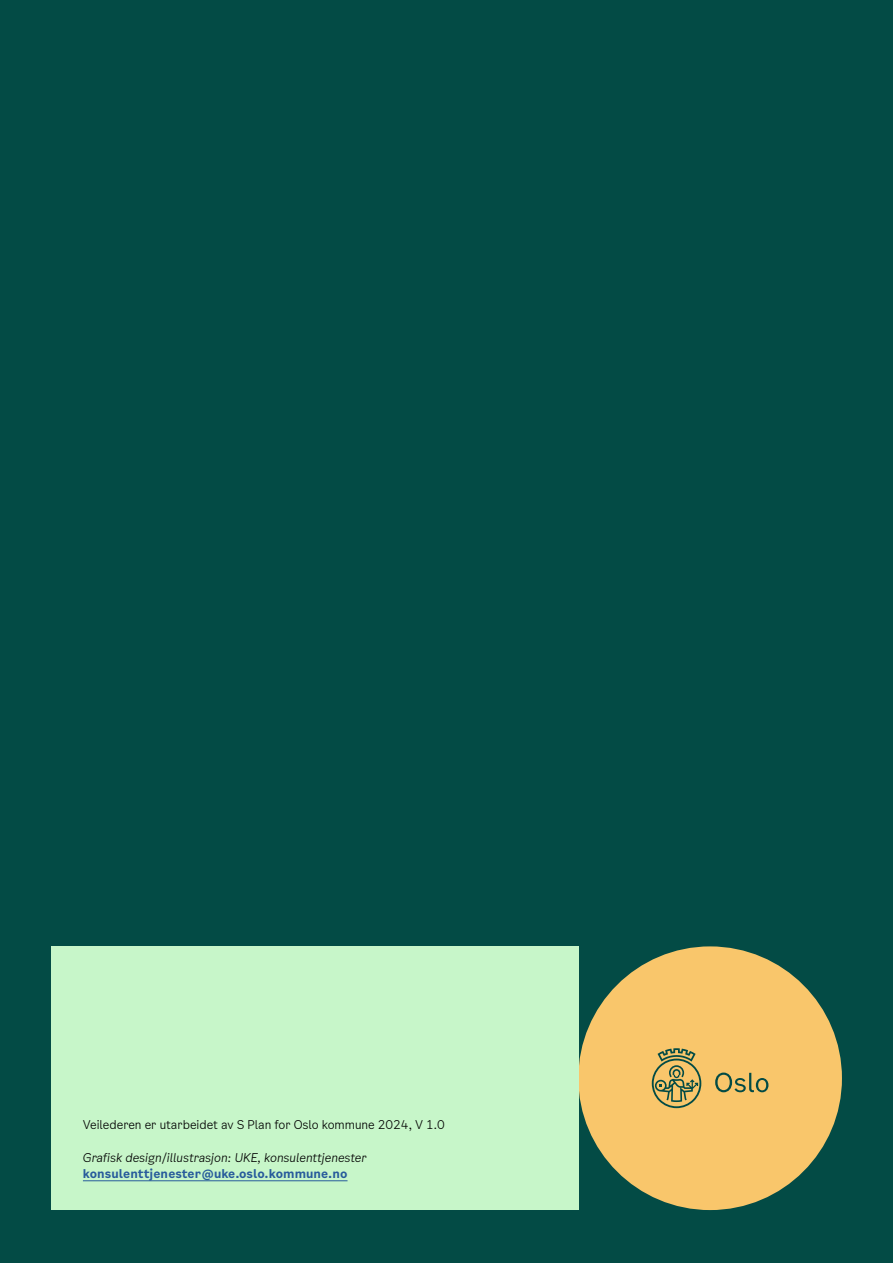
<style>
.page{position:relative;width:893px;height:1263px;background:#034b45}
.page>*{position:absolute;margin:0;border:0;box-sizing:border-box;transform-origin:0 0}
.t1{font:300 12px "Oslo Sans";color:#000}
.t2{font:italic 300 12px "Oslo Sans";color:#000}
.t3{font:700 12px "Oslo Sans";color:#275b9b}
</style>
<div class="page">
<div style="left:578px;top:946px;width:264px;height:264px;background:#f9c66b;border-radius:50%"></div>
<div style="left:51px;top:946px;width:527px;height:264px;background:#c7f6c9"></div>
<svg style="left:652px;top:1048px;width:49px;height:60px"></svg>
<svg style="left:715px;top:1072px;width:53px;height:20px"></svg>
<hr style="left:83px;top:1180px;width:265px;height:1px;background:#275b9b">
<p class="t1" style="left:83px;top:1116px;width:363px">Veilederen er utarbeidet av S Plan for Oslo kommune 2024, V 1.0</p>
<p class="t2" style="left:83px;top:1149px;width:285px">Grafisk design/illustrasjon: UKE, konsulenttjenester</p>
<p class="t3" style="left:83px;top:1166px;width:266px">konsulenttjenester@uke.oslo.kommune.no</p>
</div>
